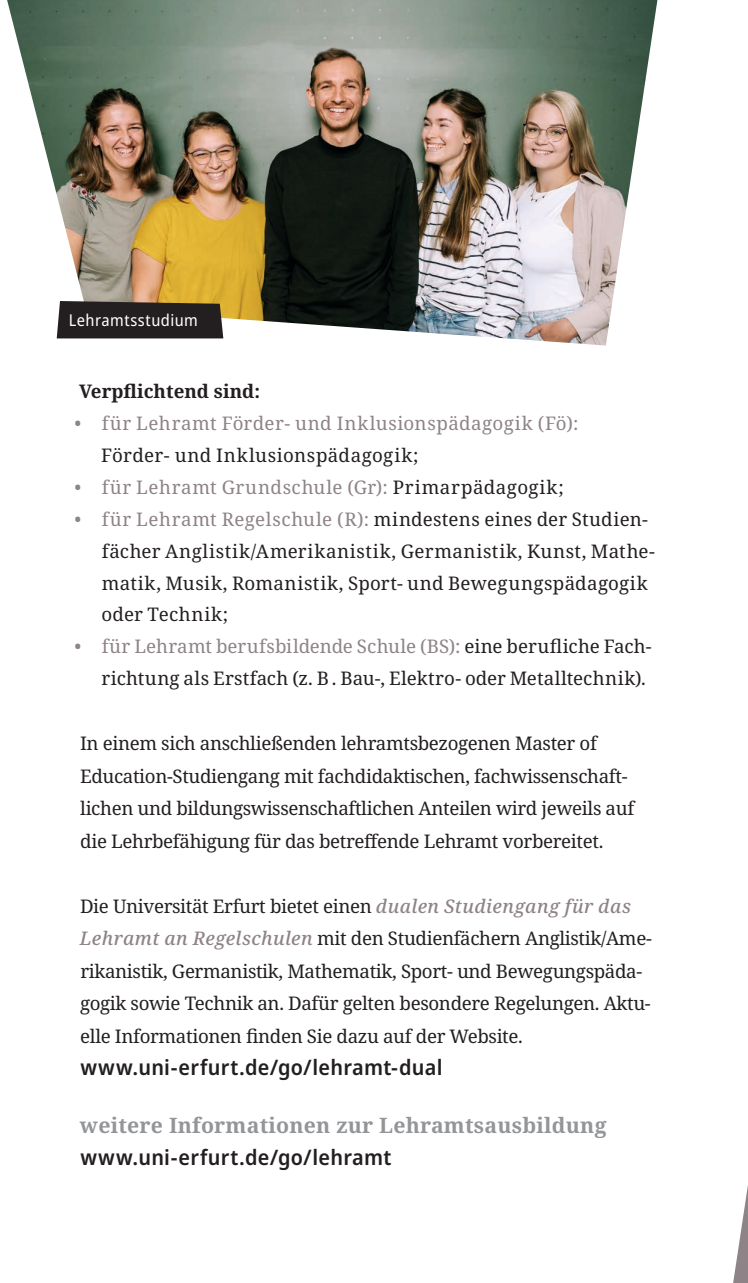
<style>
.page{position:relative;width:748px;height:1283px;background:#fff}
.page>*{position:absolute;margin:0;border:0;box-sizing:border-box;transform-origin:0 0}
.t1{font:600 semi-condensed 21.25px "Noto Sans";letter-spacing:.015em;color:#231f20}
.t2{font:700 21.25px "Noto Serif";letter-spacing:.01em;color:#939598}
.t3{font:18.75px/32.5px "Noto Serif";letter-spacing:-.02em;color:#231f20}
.t4{font:18.75px/32px "Noto Serif";letter-spacing:.025em;color:#231f20}
.t5{font:18.75px/32px "Noto Serif";color:#231f20}
.t6{font:18.75px "Noto Serif";letter-spacing:.03em;color:#8e8387}
.t7{font:700 18.75px "Noto Serif";color:#231f20}
.t8{font:semi-condensed 16.25px "Noto Sans";letter-spacing:.03em;color:#fff}
.s1{color:#231f20}
.s2{color:#8e8387}
.s3{font-weight:500;font-style:italic;color:#8e8387}
</style>
<div class="page">
<svg style="left:733px;top:1185px;width:15px;height:98px"></svg>
<img style="left:7px;top:0;width:650px;height:345px">
<svg style="left:57px;top:301px;width:166px;height:37px;background:#2d2724"></svg>
<p class="t8" style="left:69px;top:309px;width:131px">Lehramtsstudium</p>
<p class="t7" style="left:79px;top:378px;width:183px">Verpflichtend sind:</p>
<p class="t6" style="left:75px;top:410px;width:505px">• für Lehramt Förder- und Inklusionspädagogik (Fö):</p>
<p class="t4" style="left:101px;top:440px;width:319px">Förder- und Inklusionspädagogik;</p>
<p class="t6" style="left:75px;top:474px;width:490px">• für Lehramt Grundschule (Gr): <span class="s1">Primarpädagogik;</span></p>
<p class="t4" style="left:101px;top:503px;width:555px;text-indent:-27px"><span class="s2">• für Lehramt Regelschule (R):</span> mindestens eines der Studien&shy;fächer Anglistik/Amerikanistik, Germanistik, Kunst, Mathe&shy;matik, Musik, Romanistik, Sport- und Bewegungspädagogik oder Technik;</p>
<p class="t5" style="left:102px;top:631px;width:551px;text-indent:-27px"><span class="s2">• für Lehramt berufsbildende Schule (BS):</span> eine berufliche Fach&shy;richtung als Erstfach (z. B . Bau-, Elektro- oder Metalltechnik).</p>
<p class="t3" style="left:80px;top:728px;width:555px">In einem sich anschließenden lehramtsbezogenen Master of Education-Studiengang mit fachdidaktischen, fachwissenschaft&shy;lichen und bildungswissenschaftlichen Anteilen wird jeweils auf die Lehrbefähigung für das betreffende Lehramt vorbereitet.</p>
<p class="t3" style="left:80px;top:890px;width:573px">Die Universität Erfurt bietet einen <span class="s3">dualen Studiengang für das Lehramt an Regelschulen</span> mit den Studienfächern Anglistik/Ame&shy;rikanistik, Germanistik, Mathematik, Sport- und Bewegungspäda&shy;gogik sowie Technik an. Dafür gelten besondere Regelungen. Aktu&shy;elle Informationen finden Sie dazu auf der Website.</p>
<p class="t1" style="left:81px;top:1052px;width:363px">www.uni-erfurt.de/go/lehramt-dual</p>
<p class="t2" style="left:80px;top:1110px;width:528px">weitere Informationen zur Lehramtsausbildung</p>
<p class="t1" style="left:81px;top:1142px;width:312px">www.uni-erfurt.de/go/lehramt</p>
</div>
